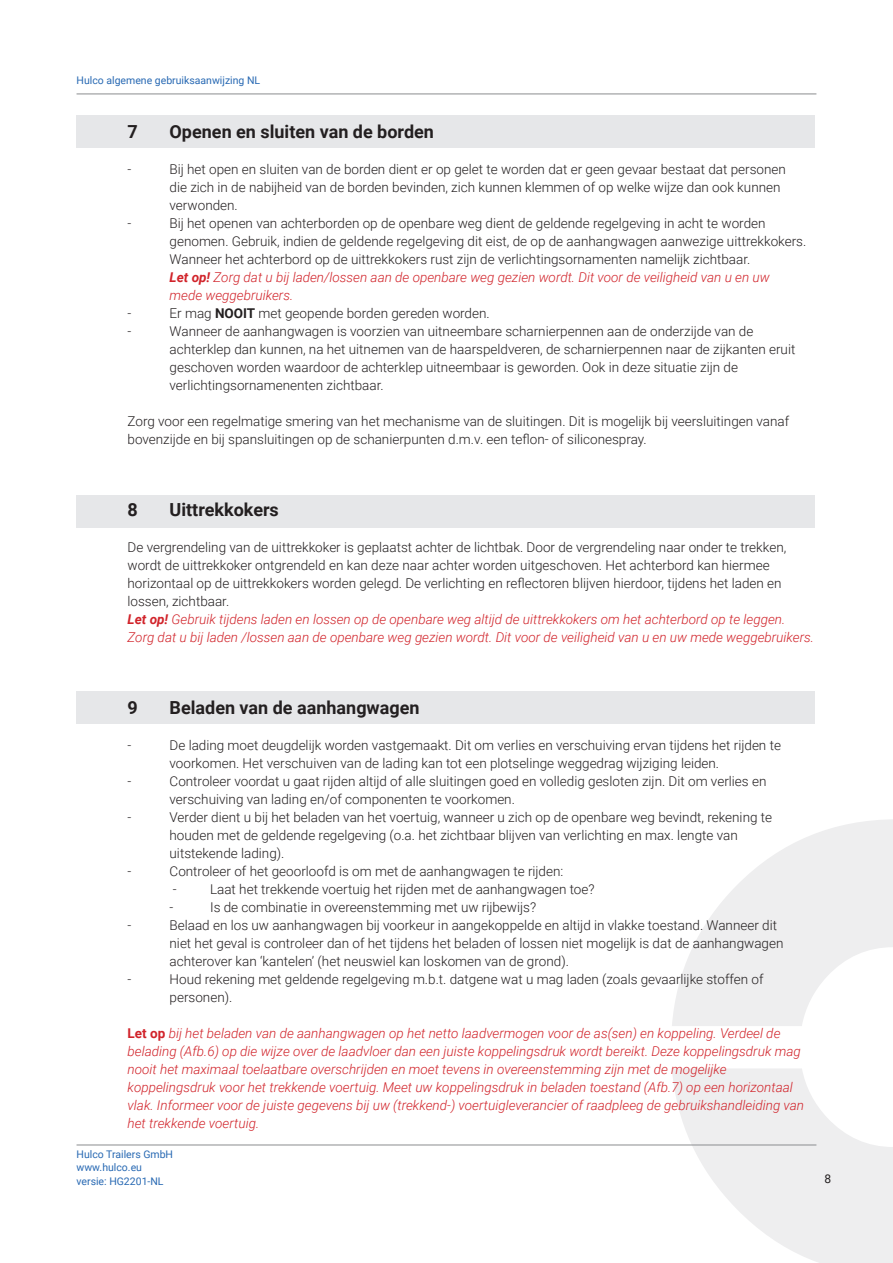
<style>
.page{position:relative;width:893px;height:1263px;background:#fff}
.page>*{position:absolute;margin:0;border:0;box-sizing:border-box;transform-origin:0 0}
.Body_9_12_roboto_lig{font:700 18px "Roboto";color:#231f20}
.Body_9_12_roboto_lig-2{font:300 13.5px/18px "Roboto";color:#231f20}
.Body_9_12_roboto_lig-3{font:italic 300 13.5px/18px "Roboto";color:#d1232a}
.t1{font:12px "Roboto";color:#231f20}
.t2{font:10.5px/13.5px "Roboto";color:#2869b3}
.s1{font-weight:700}
.s2{font-weight:700;font-style:normal}
</style>
<div class="page">
<svg style="left:672px;top:819px;width:221px;height:444px;fill:#eeeeef"></svg>
<hr style="left:77px;top:1144px;width:739px;height:1px;background:#8a8c8f">
<hr style="left:77px;top:94px;width:739px;height:1px;background:#8a8c8f">
<div style="left:77px;top:115px;width:738px;height:32px;background:#e6e7e9"></div>
<div style="left:77px;top:495px;width:738px;height:32px;background:#e6e7e9"></div>
<div style="left:77px;top:691px;width:738px;height:33px;background:#e6e7e9"></div>
<p class="t2" style="left:77px;top:74px;width:185px">Hulco algemene gebruiksaanwijzing NL</p>
<p class="Body_9_12_roboto_lig" style="left:128px;top:119px;width:12px">7</p>
<p class="Body_9_12_roboto_lig" style="left:170px;top:119px;width:266px">Openen en sluiten van de borden</p>
<p class="Body_9_12_roboto_lig-2" style="left:128px;top:160px;width:5px">-</p>
<p class="Body_9_12_roboto_lig-2" style="left:170px;top:160px;width:618px">Bij het open en sluiten van de borden dient er op gelet te worden dat er geen gevaar bestaat dat personen</p>
<p class="Body_9_12_roboto_lig-2" style="left:170px;top:178px;width:612px">die zich in de nabijheid van de borden bevinden, zich kunnen klemmen of op welke wijze dan ook kunnen</p>
<p class="Body_9_12_roboto_lig-2" style="left:170px;top:196px;width:70px">verwonden.</p>
<p class="Body_9_12_roboto_lig-2" style="left:128px;top:214px;width:5px">-</p>
<p class="Body_9_12_roboto_lig-2" style="left:170px;top:214px;width:597px">Bij het openen van achterborden op de openbare weg dient de geldende regelgeving in acht te worden</p>
<p class="Body_9_12_roboto_lig-2" style="left:170px;top:232px;width:638px">genomen. Gebruik, indien de geldende regelgeving dit eist, de op de aanhangwagen aanwezige uittrekkokers.</p>
<p class="Body_9_12_roboto_lig-2" style="left:170px;top:250px;width:582px">Wanneer het achterbord op de uittrekkokers rust zijn de verlichtingsornamenten namelijk zichtbaar.</p>
<p class="Body_9_12_roboto_lig-3" style="left:170px;top:268px;width:602px"><span class="s1">Let op!</span> Zorg dat u bij laden/lossen aan de openbare weg gezien wordt. Dit voor de veiligheid van u en uw</p>
<p class="Body_9_12_roboto_lig-3" style="left:170px;top:286px;width:125px">mede weggebruikers.</p>
<p class="Body_9_12_roboto_lig-2" style="left:128px;top:304px;width:5px">-</p>
<p class="Body_9_12_roboto_lig-2" style="left:170px;top:304px;width:322px">Er mag <span class="s1">NOOIT</span> met geopende borden gereden worden.</p>
<p class="Body_9_12_roboto_lig-2" style="left:128px;top:322px;width:5px">-</p>
<p class="Body_9_12_roboto_lig-2" style="left:170px;top:322px;width:585px">Wanneer de aanhangwagen is voorzien van uitneembare scharnierpennen aan de onderzijde van de</p>
<p class="Body_9_12_roboto_lig-2" style="left:170px;top:340px;width:627px">achterklep dan kunnen, na het uitnemen van de haarspeldveren, de scharnierpennen naar de zijkanten eruit</p>
<p class="Body_9_12_roboto_lig-2" style="left:170px;top:358px;width:570px">geschoven worden waardoor de achterklep uitneembaar is geworden. Ook in deze situatie zijn de</p>
<p class="Body_9_12_roboto_lig-2" style="left:170px;top:376px;width:216px">verlichtingsornamenenten zichtbaar.</p>
<p class="Body_9_12_roboto_lig-2" style="left:128px;top:412px;width:663px">Zorg voor een regelmatige smering van het mechanisme van de sluitingen. Dit is mogelijk bij veersluitingen vanaf bovenzijde en bij spansluitingen op de schanierpunten d.m.v. een teflon- of siliconespray.</p>
<p class="Body_9_12_roboto_lig" style="left:128px;top:497px;width:12px">8</p>
<p class="Body_9_12_roboto_lig" style="left:170px;top:497px;width:111px">Uittrekkokers</p>
<p class="Body_9_12_roboto_lig-2" style="left:128px;top:538px;width:660px">De vergrendeling van de uittrekkoker is geplaatst achter de lichtbak. Door de vergrendeling naar onder te trekken, wordt de uittrekkoker ontgrendeld en kan deze naar achter worden uitgeschoven. Het achterbord kan hiermee</p>
<p class="Body_9_12_roboto_lig-2" style="left:128px;top:574px;width:656px">horizontaal op de uittrekkokers worden gelegd. De verlichting en reflectoren blijven hierdoor, tijdens het laden en lossen, zichtbaar.</p>
<p class="Body_9_12_roboto_lig-3" style="left:128px;top:610px;width:659px"><span class="s1">Let op!</span> Gebruik tijdens laden en lossen op de openbare weg altijd de uittrekkokers om het achterbord op te leggen.</p>
<p class="Body_9_12_roboto_lig-3" style="left:128px;top:628px;width:688px">Zorg dat u bij laden /lossen aan de openbare weg gezien wordt. Dit voor de veiligheid van u en uw mede weggebruikers.</p>
<p class="Body_9_12_roboto_lig" style="left:128px;top:695px;width:12px">9</p>
<p class="Body_9_12_roboto_lig" style="left:170px;top:695px;width:252px">Beladen van de aanhangwagen</p>
<p class="Body_9_12_roboto_lig-2" style="left:128px;top:736px;width:5px">-</p>
<p class="Body_9_12_roboto_lig-2" style="left:170px;top:736px;width:613px">De lading moet deugdelijk worden vastgemaakt. Dit om verlies en verschuiving ervan tijdens het rijden te</p>
<p class="Body_9_12_roboto_lig-2" style="left:170px;top:754px;width:551px">voorkomen. Het verschuiven van de lading kan tot een plotselinge weggedrag wijziging leiden.</p>
<p class="Body_9_12_roboto_lig-2" style="left:128px;top:772px;width:5px">-</p>
<p class="Body_9_12_roboto_lig-2" style="left:170px;top:772px;width:598px">Controleer voordat u gaat rijden altijd of alle sluitingen goed en volledig gesloten zijn. Dit om verlies en</p>
<p class="Body_9_12_roboto_lig-2" style="left:170px;top:790px;width:347px">verschuiving van lading en/of componenten te voorkomen.</p>
<p class="Body_9_12_roboto_lig-2" style="left:128px;top:808px;width:5px">-</p>
<p class="Body_9_12_roboto_lig-2" style="left:170px;top:808px;width:604px">Verder dient u bij het beladen van het voertuig, wanneer u zich op de openbare weg bevindt, rekening te</p>
<p class="Body_9_12_roboto_lig-2" style="left:170px;top:826px;width:570px">houden met de geldende regelgeving (o.a. het zichtbaar blijven van verlichting en max. lengte van</p>
<p class="Body_9_12_roboto_lig-2" style="left:170px;top:844px;width:116px">uitstekende lading).</p>
<p class="Body_9_12_roboto_lig-2" style="left:128px;top:862px;width:5px">-</p>
<p class="Body_9_12_roboto_lig-2" style="left:170px;top:862px;width:395px">Controleer of het geoorloofd is om met de aanhangwagen te rijden:</p>
<p class="Body_9_12_roboto_lig-2" style="left:173px;top:880px;width:5px">-</p>
<p class="Body_9_12_roboto_lig-2" style="left:210px;top:880px;width:386px">Laat het trekkende voertuig het rijden met de aanhangwagen toe?</p>
<p class="Body_9_12_roboto_lig-2" style="left:170px;top:898px;width:5px">-</p>
<p class="Body_9_12_roboto_lig-2" style="left:210px;top:898px;width:328px">Is de combinatie in overeenstemming met uw rijbewijs?</p>
<p class="Body_9_12_roboto_lig-2" style="left:128px;top:916px;width:5px">-</p>
<p class="Body_9_12_roboto_lig-2" style="left:170px;top:916px;width:609px">Belaad en los uw aanhangwagen bij voorkeur in aangekoppelde en altijd in vlakke toestand. Wanneer dit</p>
<p class="Body_9_12_roboto_lig-2" style="left:170px;top:934px;width:615px">niet het geval is controleer dan of het tijdens het beladen of lossen niet mogelijk is dat de aanhangwagen</p>
<p class="Body_9_12_roboto_lig-2" style="left:170px;top:952px;width:401px">achterover kan ‘kantelen’ (het neuswiel kan loskomen van de grond).</p>
<p class="Body_9_12_roboto_lig-2" style="left:128px;top:970px;width:5px">-</p>
<p class="Body_9_12_roboto_lig-2" style="left:170px;top:970px;width:595px">Houd rekening met geldende regelgeving m.b.t. datgene wat u mag laden (zoals gevaarlijke stoffen of</p>
<p class="Body_9_12_roboto_lig-2" style="left:170px;top:988px;width:64px">personen).</p>
<p class="Body_9_12_roboto_lig-3" style="left:128px;top:1024px;width:675px"><span class="s2">Let op</span> bij het beladen van de aanhangwagen op het netto laadvermogen voor de as(sen) en koppeling. Verdeel de belading (Afb.6) op die wijze over de laadvloer dan een juiste koppelingsdruk wordt bereikt. Deze koppelingsdruk mag nooit het maximaal toelaatbare overschrijden en moet tevens in overeenstemming zijn met de mogelijke</p>
<p class="Body_9_12_roboto_lig-3" style="left:128px;top:1078px;width:678px">koppelingsdruk voor het trekkende voertuig. Meet uw koppelingsdruk in beladen toestand (Afb.7) op een horizontaal vlak. Informeer voor de juiste gegevens bij uw (trekkend-) voertuigleverancier of raadpleeg de gebruikshandleiding van het trekkende voertuig.</p>
<p class="t2" style="left:77px;top:1147px;width:98px">Hulco Trailers GmbH www.hulco.eu versie: HG2201-NL</p>
<p class="t1" style="left:825px;top:1170px;width:8px">8</p>
</div>
